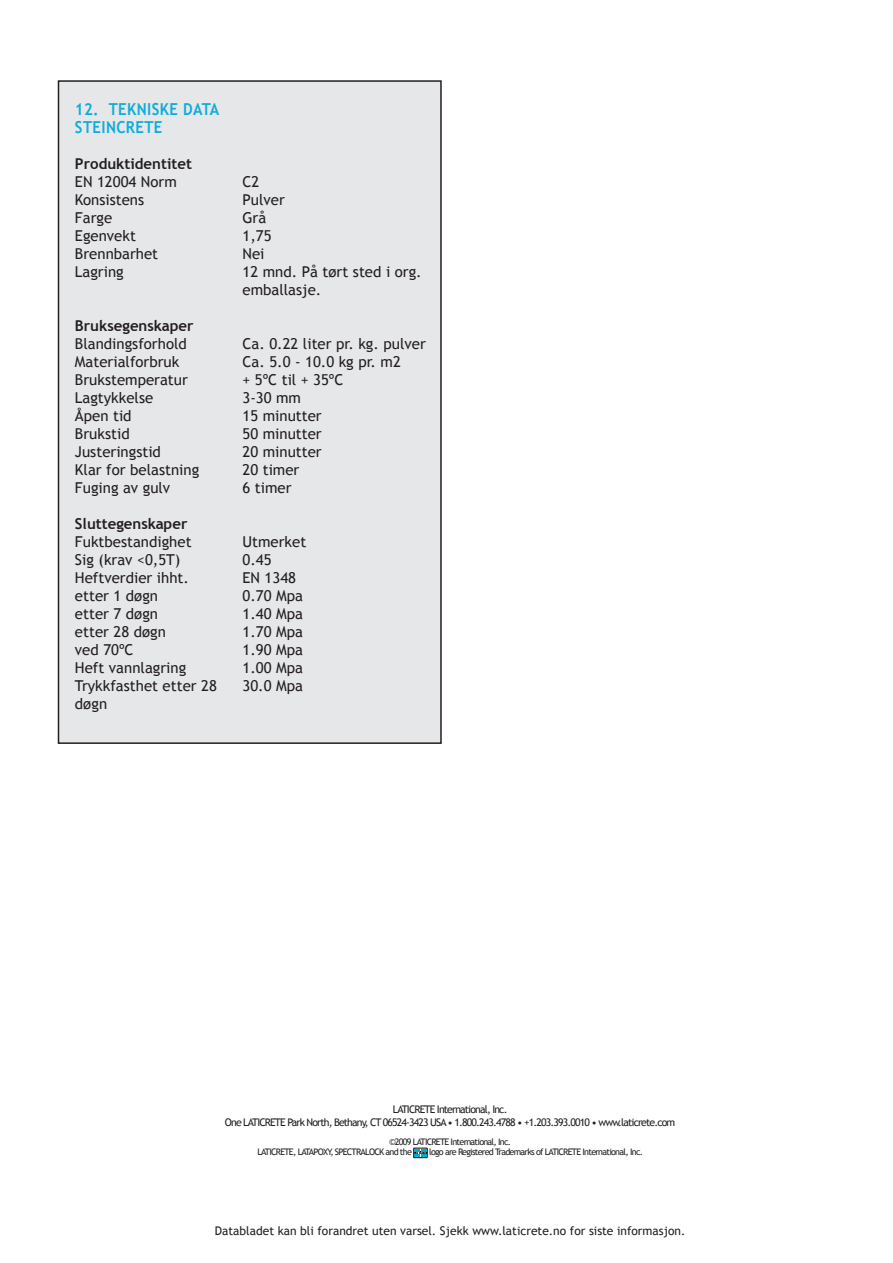
<style>
.page{position:relative;width:893px;height:1263px;background:#fff}
.page>*{position:absolute;margin:0;border:0;box-sizing:border-box;transform-origin:0 0}
.t1{font:700 16.5px/18px "Trebuchet MS";letter-spacing:.025em;color:#0eaddb;scale:.91 1}
.t2{font:15px/18px "Trebuchet MS";color:#231f20}
.t3{font:700 15px "Trebuchet MS";color:#231f20}
.t4{font:12px "Trebuchet MS";color:#231f20}
.t5{font:10.5px/12.6px "Trebuchet MS";letter-spacing:-.08em;color:#231f20;text-align:center}
.t6{font:9px/10.8px "Trebuchet MS";letter-spacing:-.08em;color:#231f20}
</style>
<div class="page">
<svg style="left:414px;top:1148px;width:14px;height:10px"></svg>
<div style="left:58px;top:81px;width:383px;height:662px;background:#e6e7e9"></div>
<div style="left:58px;top:80px;width:384px;height:664px;border:2px solid #231f20"></div>
<p class="t1" style="left:75px;top:100px;width:160px">12. TEKNISKE DATA<br>STEINCRETE</p>
<p class="t3" style="left:75px;top:154px;width:119px">Produktidentitet</p>
<p class="t2" style="left:75px;top:173px;width:103px">EN 12004 Norm<br>Konsistens<br>Farge<br>Egenvekt<br>Brennbarhet<br>Lagring</p>
<p class="t3" style="left:75px;top:316px;width:120px">Bruksegenskaper</p>
<p class="t2" style="left:75px;top:335px;width:126px">Blandingsforhold<br>Materialforbruk<br>Brukstemperatur<br>Lagtykkelse<br>Åpen tid<br>Brukstid<br>Justeringstid<br>Klar for belastning<br>Fuging av gulv</p>
<p class="t3" style="left:75px;top:514px;width:114px">Sluttegenskaper</p>
<p class="t2" style="left:75px;top:533px;width:143px">Fuktbestandighet<br>Sig (krav &lt;0,5T)<br>Heftverdier ihht. etter 1 døgn<br>etter 7 døgn<br>etter 28 døgn<br>ved 70ºC<br>Heft vannlagring<br>Trykkfasthet etter 28 døgn</p>
<p class="t2" style="left:242px;top:173px;width:181px">C2<br>Pulver<br>Grå<br>1,75<br>Nei<br>12 mnd. På tørt sted i org. emballasje.</p>
<p class="t2" style="left:242px;top:335px;width:185px">Ca. 0.22 liter pr. kg. pulver<br>Ca. 5.0 - 10.0 kg pr. m2<br>+ 5ºC til + 35ºC<br>3-30 mm<br>15 minutter<br>50 minutter<br>20 minutter<br>20 timer<br>6 timer</p>
<p class="t2" style="left:242px;top:533px;width:65px">Utmerket<br>0.45<br>EN 1348<br>0.70 Mpa<br>1.40 Mpa<br>1.70 Mpa<br>1.90 Mpa<br>1.00 Mpa<br>30.0 Mpa</p>
<p class="t5" style="left:225px;top:1103px;width:452px">LATICRETE International, Inc.<br>One LATICRETE Park North, Bethany, CT 06524-3423 USA • 1.800.243.4788 • +1.203.393.0010 • www.laticrete.com</p>
<p class="t6" style="left:257px;top:1136px;width:255px;text-indent:132px">©2009 LATICRETE International, Inc.<br>LATICRETE, LATAPOXY, SPECTRALOCK and the</p>
<p class="t6" style="left:429px;top:1147px;width:215px">logo are Registered Trademarks of LATICRETE International, Inc.</p>
<p class="t4" style="left:215px;top:1224px;width:472px">Databladet kan bli forandret uten varsel. Sjekk www.laticrete.no for siste informasjon.</p>
</div>
